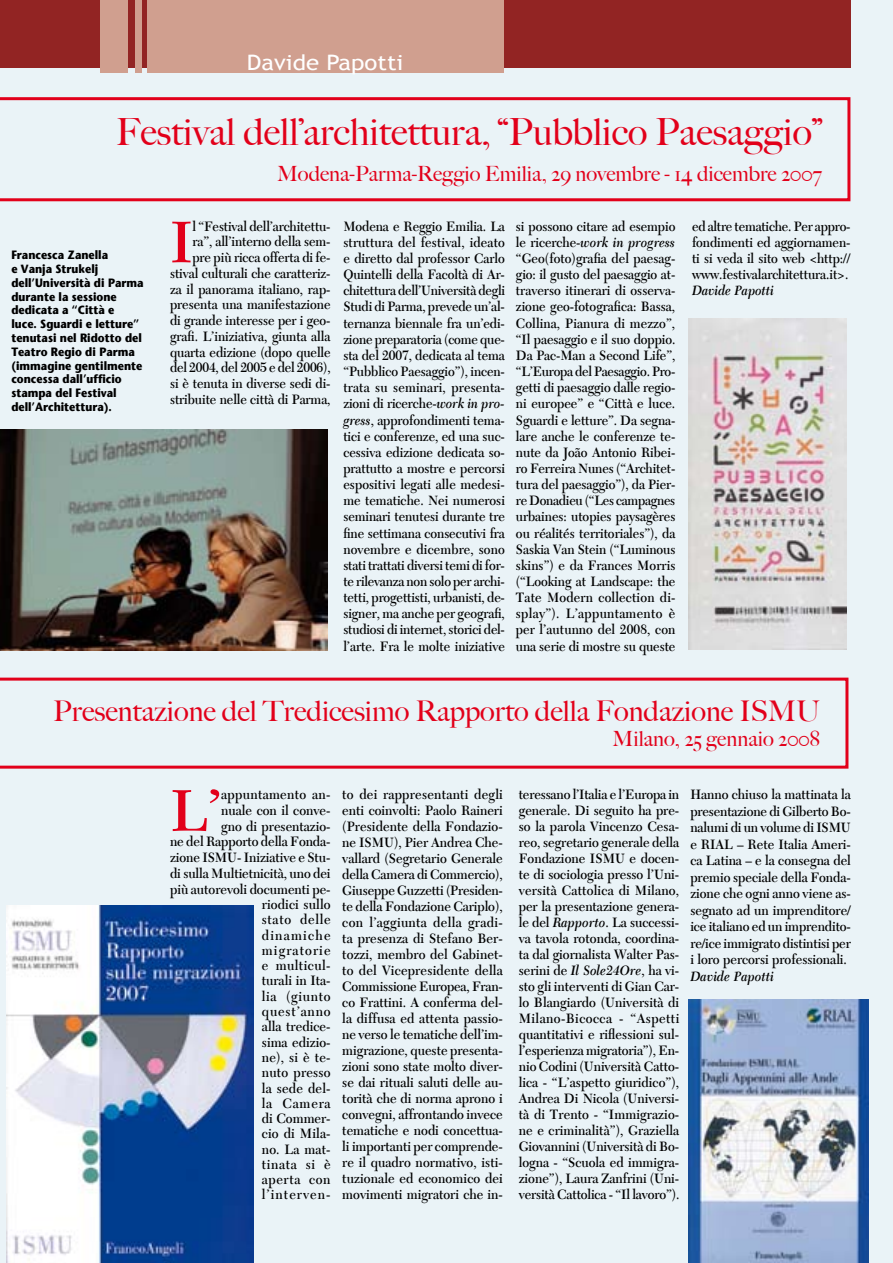
<style>
.page{position:relative;width:893px;height:1263px;background:#eaf3f7}
.page>*{position:absolute;margin:0;border:0;box-sizing:border-box;transform-origin:0 0}
.t1{font:600 61.2px "New Caledonia";color:#e2001a;scale:.92 1}
.t2{font:600 61.2px "New Caledonia";color:#e2001a;scale:.91 1}
.t3{font:500 37.5px "Big Caslon";color:#e2001a}
.t4{font:500 28.5px "Big Caslon";color:#e2001a}
.t5{font:21.3px "Trebuchet MS";color:#fff;scale:1.12 1}
.t6{font:500 21px "Big Caslon";color:#e2001a}
.t7{font:600 14.25px/16px "New Caledonia";color:#000;text-align:justify;scale:.92 1}
.t8{font:600 14.25px/16.2px "New Caledonia";color:#000;text-align:justify;scale:.91 1}
.t9{font:italic 600 14.25px "New Caledonia";color:#000;scale:.91 1}
.t10{font:italic 600 14.25px "New Caledonia";color:#000;scale:.92 1}
.t11{font:700 12px/13.8px "Stone Sans";color:#000;scale:.9 1}
.s1{font-style:italic}
</style>
<div class="page">
<img style="left:0;top:430px;width:327px;height:220px">
<div style="left:0;top:0;width:850px;height:68px;background:#922423"></div>
<div style="left:135px;top:0;width:7px;height:72px;background:#d09f8f"></div>
<div style="left:100px;top:0;width:28px;height:72px;background:#d09f8f"></div>
<div style="left:147px;top:0;width:356px;height:72px;background:#d09f8f"></div>
<svg style="left:0;top:97px;width:850px;height:104px"></svg>
<img style="left:688px;top:318px;width:158px;height:332px">
<svg style="left:0;top:678px;width:848px;height:91px"></svg>
<img style="left:7px;top:905px;width:246px;height:358px">
<img style="left:689px;top:1000px;width:179px;height:263px">
<h3 class="t5" style="left:247px;top:50px;width:141px">Davide Papotti</h3>
<h2 class="t3" style="left:116px;top:110px;width:707px">Festival dell’architettura, “Pubblico Paesaggio”</h2>
<h3 class="t6" style="left:277px;top:161px;width:546px">Modena-Parma-Reggio Emilia, 29 novembre - 14 dicembre 2007</h3>
<h1 class="t2" style="left:170px;top:206px;width:26px">I</h1>
<p class="t8" style="left:343px;top:218px;width:179px">Modena e Reggio Emilia. La struttura del festival, ideato e diretto dal professor Carlo Quintelli della Facoltà di Ar&shy;chitettura dell’Università degli Studi di Parma, prevede un’al&shy;ternanza biennale fra un’edi&shy;zione preparatoria (come que&shy;sta del 2007, dedicata al tema “Pubblico Paesaggio”), incen&shy;trata su seminari, presenta&shy;zioni di ricerche-<span class="s1">work in pro&shy;gress</span>, approfondimenti tema&shy;tici e conferenze, ed una suc&shy;cessiva edizione dedicata so&shy;prattutto a mostre e percorsi espositivi legati alle medesi&shy;me tematiche. Nei numerosi seminari tenutesi durante tre fine settimana consecutivi fra novembre e dicembre, sono stati trattati diversi temi di for&shy;te rilevanza non solo per archi&shy;tetti, progettisti, urbanisti, de&shy;signer, ma anche per geografi, studiosi di internet, storici del&shy;l’arte. Fra le molte iniziative</p>
<p class="t8" style="left:516px;top:218px;width:177px">si possono citare ad esempio le ricerche-<span class="s1">work in progress </span>“Geo(foto)grafia del paesag&shy;gio: il gusto del paesaggio at&shy;traverso itinerari di osserva&shy;zione geo-fotografica: Bassa, Collina, Pianura di mezzo”, “Il paesaggio e il suo doppio.<br>Da Pac-Man a Second Life”, “L’Europa del Paesaggio. Pro&shy;getti di paesaggio dalle regio&shy;ni europee” e “Città e luce.<br>Sguardi e letture”. Da segna&shy;lare anche le conferenze te&shy;nute da João Antonio Ribei&shy;ro Ferreira Nunes (“Architet&shy;tura del paesaggio”), da Pier&shy;re Donadieu (“Les campagnes urbaines: utopies paysagères ou réalités territoriales”), da Saskia Van Stein (“Luminous skins”) e da Frances Morris (“Looking at Landscape: the Tate Modern collection di&shy;splay”). L’appuntamento è per l’autunno del 2008, con una serie di mostre su queste</p>
<p class="t8" style="left:170px;top:218px;width:178px;line-height:15.8px;text-align:right">l “Festival dell’architettu&shy;ra”, all’interno della sem-<br>pre più ricca offerta di fe&shy;stival culturali che caratteriz&shy;za il panorama italiano, rap&shy;presenta una manifestazione di grande interesse per i geo&shy;grafi. L’iniziativa, giunta alla quarta edizione (dopo quelle del 2004, del 2005 e del 2006), si è tenuta in diverse sedi di&shy;stribuite nelle città di Parma,</p>
<p class="t8" style="left:692px;top:218px;width:176px">ed altre tematiche. Per appro&shy;fondimenti ed aggiornamen&shy;ti si veda il sito web &lt;http:// www.festivalarchitettura.it&gt;.</p>
<p class="t9" style="left:692px;top:282px;width:92px">Davide Papotti</p>
<p class="t11" style="left:11px;top:248px;width:148px">Francesca Zanella<br>e Vanja Strukelj dell’Università di Parma durante la sessione dedicata a “Città e<br>luce. Sguardi e letture” tenutasi nel Ridotto del<br>Teatro Regio di Parma (immagine gentilmente concessa dall’ufficio stampa del Festival dell’Architettura).</p>
<h3 class="t4" style="left:53px;top:694px;width:768px">Presentazione del Tredicesimo Rapporto della Fondazione ISMU</h3>
<h3 class="t6" style="left:613px;top:726px;width:209px">Milano, 25 gennaio 2008</h3>
<h1 class="t1" style="left:170px;top:774px;width:57px">L’</h1>
<p class="t7" style="left:170px;top:787px;width:176px;line-height:15.5px;text-align:right">appuntamento an-<br>nuale con il conve-<br>gno di presentazio-<br>ne del Rapporto della Fonda&shy;zione ISMU- Iniziative e Stu&shy;di sulla Multietnicità, uno dei più autorevoli documenti pe&shy;riodici sullo<br>stato delle<br>dinamiche<br>migratorie<br>e multicul-<br>turali in Ita-<br>lia (giunto<br>quest’anno<br>alla tredice-<br>sima edizio-<br>ne), si è te-<br>nuto presso<br>la sede del-<br>la Camera<br>di Commer-<br>cio di Mila-<br>no. La mat-<br>tinata si è<br>aperta con<br>l’interven-</p>
<p class="t7" style="left:342px;top:787px;width:176px">to dei rappresentanti degli enti coinvolti: Paolo Raineri (Presidente della Fondazio&shy;ne ISMU), Pier Andrea Che&shy;vallard (Segretario Generale della Camera di Commercio), Giuseppe Guzzetti (Presiden&shy;te della Fondazione Cariplo), con l’aggiunta della gradi&shy;ta presenza di Stefano Ber&shy;tozzi, membro del Gabinet&shy;to del Vicepresidente della Commissione Europea, Fran&shy;co Frattini. A conferma del&shy;la diffusa ed attenta passio&shy;ne verso le tematiche dell’im&shy;migrazione, queste presenta&shy;zioni sono state molto diver&shy;se dai rituali saluti delle au&shy;torità che di norma aprono i convegni, affrontando invece tematiche e nodi concettua&shy;li importanti per comprende&shy;re il quadro normativo, isti&shy;tuzionale ed economico dei movimenti migratori che in-</p>
<p class="t7" style="left:519px;top:787px;width:176px">teressano l’Italia e l’Europa in generale. Di seguito ha pre&shy;so la parola Vincenzo Cesa&shy;reo, segretario generale della Fondazione ISMU e docen&shy;te di sociologia presso l’Uni&shy;versità Cattolica di Milano, per la presentazione genera&shy;le del <span class="s1">Rapporto</span>. La successi&shy;va tavola rotonda, coordina&shy;ta dal giornalista Walter Pas&shy;serini de <span class="s1">Il Sole24Ore</span>, ha vi&shy;sto gli interventi di Gian Car&shy;lo Blangiardo (Università di Milano-Bicocca - “Aspetti quantitativi e riflessioni sul&shy;l’esperienza migratoria”), En&shy;nio Codini (Università Catto&shy;lica - “L’aspetto giuridico”), Andrea Di Nicola (Universi&shy;tà di Trento - “Immigrazio&shy;ne e criminalità”), Graziella Giovannini (Università di Bo&shy;logna - “Scuola ed immigra&shy;zione”), Laura Zanfrini (Uni&shy;versità Cattolica - “Il lavoro”).</p>
<p class="t7" style="left:690px;top:786px;width:176px;line-height:16.5px">Hanno chiuso la mattinata la presentazione di Gilberto Bo&shy;nalumi di un volume di ISMU e RIAL – Rete Italia Ameri&shy;ca Latina – e la consegna del premio speciale della Fonda&shy;zione che ogni anno viene as&shy;segnato ad un imprenditore/ ice italiano ed un imprendito&shy;re/ice immigrato distintisi per i loro percorsi professionali.</p>
<p class="t10" style="left:690px;top:968px;width:93px">Davide Papotti</p>
</div>
